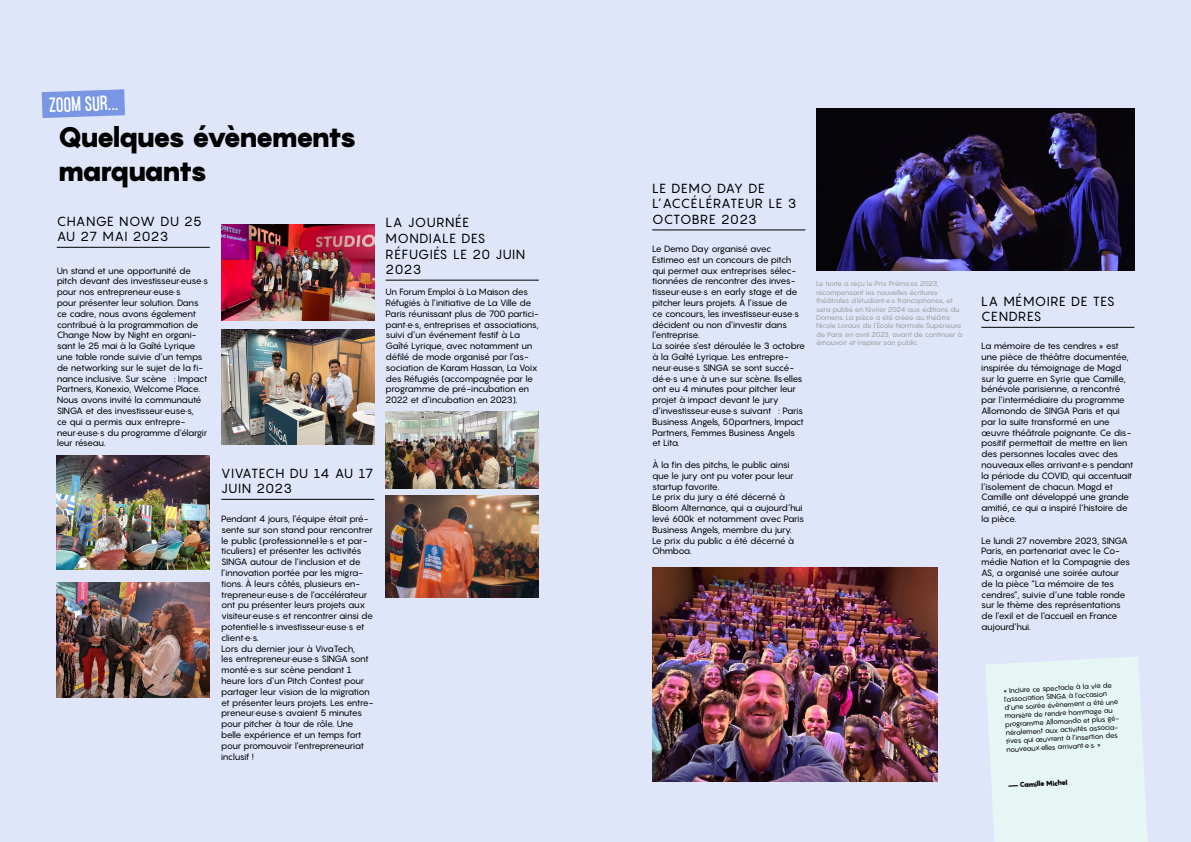
<style>
.page{position:relative;width:1191px;height:842px;background:#fff}
.page>*{position:absolute;margin:0;border:0;box-sizing:border-box;transform-origin:0 0}
.t1{font:900 28px/33.6px "Pangram";letter-spacing:-.1em;color:#000}
.t2{font:18px "Formula Condensed";color:#fff}
.t3{font:13px/15.6px "Pangram";letter-spacing:.035em;color:#000}
.t4{font:9px/10.8px "Pangram";letter-spacing:-.06em;color:#000}
.t5{font:7px/8.4px "Pangram";letter-spacing:-.06em;color:#9d9d9c}
.t6{font:7px/8.4px "Pangram";color:#000}
.t7{font:900 7px "Pangram";color:#000}
</style>
<div class="page">
<div style="left:0;top:0;width:611px;height:842px;background:#dfe6f9"></div>
<svg style="left:42px;top:89px;width:83px;height:29px;background:#839ee6"></svg>
<hr style="left:57px;top:247px;width:153px;height:1px;background:#000">
<hr style="left:221px;top:499px;width:153px;height:1px;background:#000">
<hr style="left:386px;top:280px;width:153px;height:1px;background:#000">
<img style="left:57px;top:455px;width:153px;height:115px">
<img style="left:221px;top:224px;width:153px;height:96px">
<img style="left:386px;top:412px;width:153px;height:76px">
<img style="left:386px;top:495px;width:153px;height:102px">
<img style="left:57px;top:582px;width:153px;height:115px">
<img style="left:221px;top:330px;width:153px;height:114px">
<div style="left:580px;top:0;width:611px;height:842px;background:#dfe6f9"></div>
<hr style="left:652px;top:230px;width:153px;height:1px;background:#000">
<hr style="left:981px;top:327px;width:153px;height:1px;background:#000">
<img style="left:652px;top:567px;width:286px;height:214px">
<img style="left:816px;top:108px;width:318px;height:163px">
<svg style="left:985px;top:657px;width:162px;height:185px"></svg>
<h2 class="t2" style="left:49px;top:94px;width:70px;rotate:-2deg">ZOOM SUR...</h2>
<h1 class="t1" style="left:57px;top:120px;width:301px">Quelques évènements marquants</h1>
<h3 class="t3" style="left:57px;top:213px;width:146px">CHANGE NOW DU 25<br>AU 27 MAI 2023</h3>
<h3 class="t3" style="left:386px;top:215px;width:141px">LA JOURNÉE<br>MONDIALE DES<br>RÉFUGIÉS LE 20 JUIN</h3>
<p class="t4" style="left:57px;top:265px;width:136px">Un stand et une opportunité de</p>
<h3 class="t3" style="left:386px;top:262px;width:37px">2023</h3>
<p class="t4" style="left:57px;top:276px;width:153px">pitch devant des investisseur·euse·s pour nos entrepreneur·euse·s<br>pour présenter leur solution. Dans ce cadre, nous avons également contribué à la programmation de<br>Change Now by Night en organi&shy;sant le 25 mai à la Gaîté Lyrique une table ronde suivie d’un temps de networking sur le sujet de la fi&shy;nance inclusive. Sur scène : Impact<br>Partners, Konexio, Welcome Place.<br>Nous avons invité la communauté<br>SINGA et des investisseur·euse·s,<br>ce qui a permis aux entrepre&shy;neur·euse·s du programme d’élargir leur réseau.</p>
<p class="t4" style="left:386px;top:286px;width:155px">Un Forum Emploi à La Maison des Réfugiés à l’initiative de La Ville de Paris réunissant plus de 700 partici&shy;pant·e·s, entreprises et associations, suivi d’un événement festif à La Gaîté Lyrique, avec notamment un défilé de mode organisé par l’as&shy;sociation de Karam Hassan, La Voix des Réfugiés (accompagnée par le programme de pré-incubation en 2022 et d’incubation en 2023).</p>
<h3 class="t3" style="left:221px;top:465px;width:154px">VIVATECH DU 14 AU 17<br>JUIN 2023</h3>
<p class="t4" style="left:221px;top:513px;width:154px">Pendant 4 jours, l’équipe était pré&shy;sente sur son stand pour rencontrer le public (professionnel·le·s et par&shy;ticuliers) et présenter les activités SINGA autour de l’inclusion et de l’innovation portée par les migra&shy;tions. À leurs côtés, plusieurs en&shy;trepreneur·euse·s de l’accélérateur ont pu présenter leurs projets aux visiteur·euse·s et rencontrer ainsi de potentiel·le·s investisseur·euse·s et client·e·s.<br>Lors du dernier jour à VivaTech,<br>les entrepreneur·euse·s SINGA sont monté·e·s sur scène pendant 1 heure lors d’un Pitch Contest pour partager leur vision de la migration et présenter leurs projets. Les entre&shy;preneur·euse·s avaient 5 minutes pour pitcher à tour de rôle. Une belle expérience et un temps fort pour promouvoir l’entrepreneuriat inclusif !</p>
<h3 class="t3" style="left:652px;top:180px;width:146px">LE DEMO DAY DE<br>L’ACCÉLÉRATEUR LE 3<br>OCTOBRE 2023</h3>
<p class="t4" style="left:652px;top:243px;width:154px">Le Demo Day organisé avec<br>Estimeo est un concours de pitch qui permet aux entreprises sélec&shy;tionnées de rencontrer des inves&shy;tisseur·euse·s en early stage et de pitcher leurs projets. À l’issue de<br>ce concours, les investisseur·euse·s décident ou non d’investir dans l’entreprise.<br>La soirée s’est déroulée le 3 octobre à la Gaîté Lyrique. Les entrepre&shy;neur·euse·s SINGA se sont succé&shy;dé·e·s un·e à un·e sur scène. Ils·elles ont eu 4 minutes pour pitcher leur projet à impact devant le jury d’investisseur·euse·s suivant : Paris<br>Business Angels, 50partners, Impact<br>Partners, Femmes Business Angels et Lita.</p>
<p class="t4" style="left:652px;top:459px;width:153px">À la fin des pitchs, le public ainsi que le jury ont pu voter pour leur startup favorite.<br>Le prix du jury a été décerné à<br>Bloom Alternance, qui a aujourd’hui levé 600k et notamment avec Paris<br>Business Angels, membre du jury.<br>Le prix du public a été décerné à<br>Ohmboa.</p>
<p class="t5" style="left:816px;top:280px;width:148px">Le texte a reçu le Prix Prémices 2023, récompensant les nouvelles écritures théâtrales d'étudiant·e·s francophones, et sera publié en février 2024 aux éditions du Domens. La pièce a été créée au théâtre Nicole Loraux de l’École Normale Supérieure de Paris en avril 2023, avant de continuer à émouvoir et inspirer son public.</p>
<h3 class="t3" style="left:981px;top:293px;width:135px">LA MÉMOIRE DE TES<br>CENDRES</h3>
<p class="t4" style="left:981px;top:340px;width:154px">La mémoire de tes cendres » est une pièce de théâtre documentée, inspirée du témoignage de Magd sur la guerre en Syrie que Camille, bénévole parisienne, a rencontré par l’intermédiaire du programme<br>Allomondo de SINGA Paris et qui par la suite transformé en une œuvre théâtrale poignante. Ce dis&shy;positif permettait de mettre en lien des personnes locales avec des nouveaux·elles arrivant·e·s pendant la période du COVID, qui accentuait l’isolement de chacun. Magd et<br>Camille ont développé une grande amitié, ce qui a inspiré l’histoire de la pièce.</p>
<p class="t4" style="left:981px;top:535px;width:150px">Le lundi 27 novembre 2023, SINGA<br>Paris, en partenariat avec le Co&shy;médie Nation et la Compagnie des<br>AS, a organisé une soirée autour de la pièce “La mémoire de tes cendres”, suivie d’une table ronde sur le thème des représentations de l’exil et de l’accueil en France aujourd’hui.</p>
<p class="t6" style="left:1003px;top:686px;width:116px;rotate:-3deg">« Inclure ce spectacle à la vie de l’association SINGA à l’occasion d’une soirée évènement a été une manière de rendre hommage au programme Allomondo et plus gé&shy;néralement aux activités associa&shy;tives qui œuvrent à l’insertion des nouveaux·elles arrivant·e·s. »</p>
<p class="t7" style="left:1008px;top:781px;width:61px;rotate:-3deg">— Camille Michel</p>
</div>
